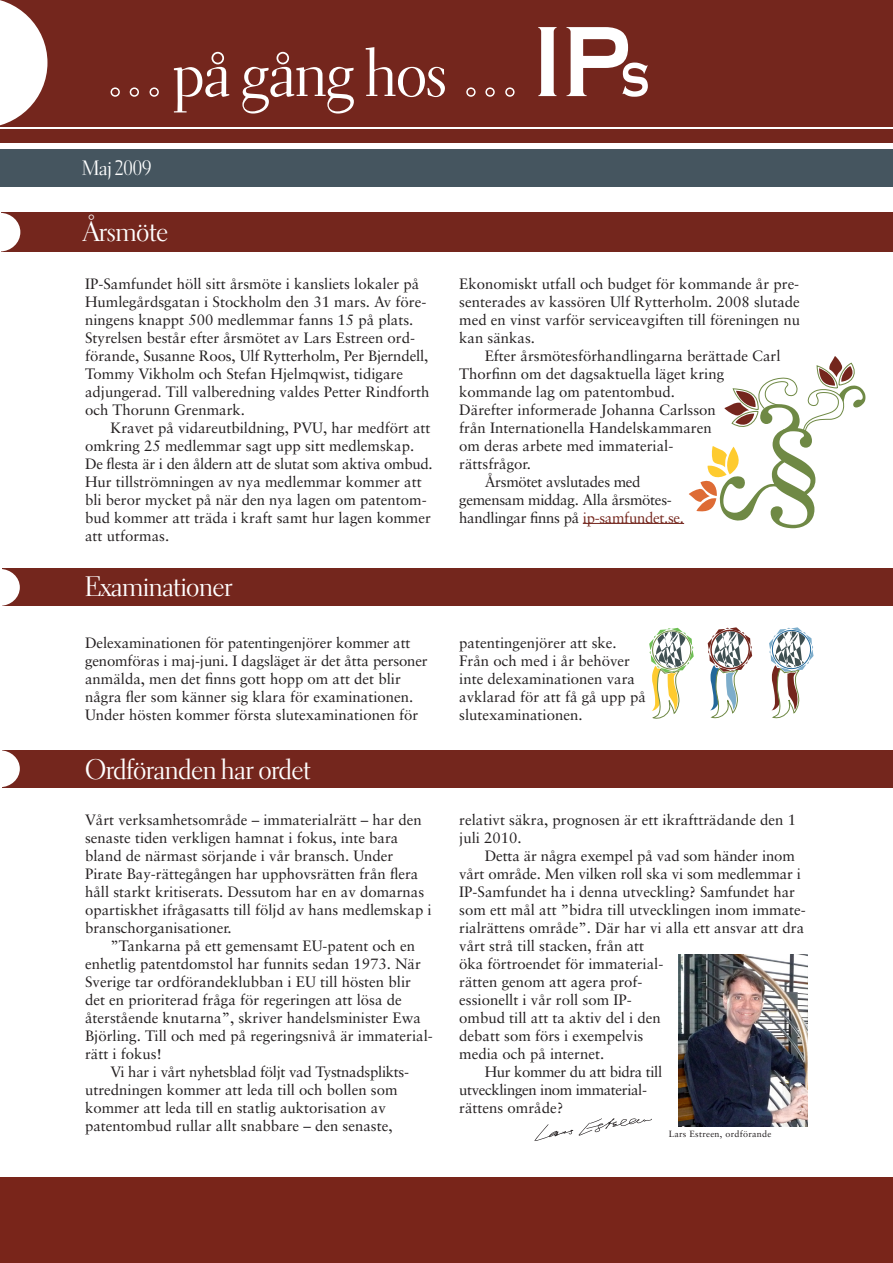
<style>
.page{position:relative;width:893px;height:1263px;background:#fff}
.page>*{position:absolute;margin:0;border:0;box-sizing:border-box;transform-origin:0 0}
.t1{font:67.5px "Electra LH Display";color:#fff}
.t2{font:28.5px "Electra LH Display";letter-spacing:.005em;color:#fff}
.t3{font:21px "Electra LH Display";color:#fff}
.Brödtext{font:15px/18px "Sabon";color:#231f20}
.Brödtext-2{font:15px/18px "Sabon";letter-spacing:-.02em;color:#231f20}
.Brödtext-3{font:15px/18px "Sabon";letter-spacing:-.025em;color:#231f20}
.Byline{font:9px "Sabon";letter-spacing:.03em;color:#231f20}
.s1{color:#74261d}
</style>
<div class="page">
<div style="left:0;top:149px;width:893px;height:37px;background:#45555f"></div>
<div style="left:0;top:0;width:893px;height:126px;background:#74261d"></div>
<div style="left:0;top:129px;width:893px;height:14px;background:#74261d"></div>
<svg style="left:0;top:0;width:47px;height:127px"></svg>
<div style="left:466px;top:87px;width:10px;height:10px;border:2px solid #fff;border-radius:50%"></div>
<div style="left:485px;top:87px;width:10px;height:10px;border:2px solid #fff;border-radius:50%"></div>
<div style="left:505px;top:87px;width:10px;height:10px;border:2px solid #fff;border-radius:50%"></div>
<svg style="left:538px;top:27px;width:19px;height:69px"></svg>
<svg style="left:566px;top:27px;width:82px;height:70px"></svg>
<div style="left:111px;top:87px;width:9px;height:10px;border:2px solid #fff;border-radius:50%"></div>
<div style="left:130px;top:87px;width:9px;height:10px;border:2px solid #fff;border-radius:50%"></div>
<div style="left:150px;top:87px;width:9px;height:10px;border:2px solid #fff;border-radius:50%"></div>
<div style="left:2px;top:750px;width:891px;height:37px;background:#74261d"></div>
<svg style="left:2px;top:750px;width:18px;height:37px"></svg>
<div style="left:0;top:1178px;width:893px;height:85px;background:#79251a"></div>
<svg style="left:579px;top:1118px;width:73px;height:18px"></svg>
<svg style="left:534px;top:1124px;width:39px;height:17px"></svg>
<div style="left:1px;top:213px;width:892px;height:39px;background:#74261d"></div>
<svg style="left:1px;top:213px;width:19px;height:38px"></svg>
<hr style="left:583px;top:523px;width:101px;height:1px;background:#74261d">
<div style="left:2px;top:569px;width:891px;height:37px;background:#74261d"></div>
<svg style="left:2px;top:569px;width:18px;height:37px"></svg>
<img style="left:678px;top:955px;width:130px;height:172px">
<svg style="left:689px;top:356px;width:177px;height:172px"></svg>
<svg style="left:708px;top:627px;width:44px;height:92px"></svg>
<svg style="left:769px;top:627px;width:44px;height:92px"></svg>
<svg style="left:649px;top:627px;width:45px;height:92px"></svg>
<p class="t1" style="left:174px;top:33px;width:274px">på gång hos</p>
<p class="t3" style="left:82px;top:155px;width:71px">Maj 2009</p>
<p class="t2" style="left:84px;top:214px;width:86px">Årsmöte</p>
<p class="Brödtext" style="left:85px;top:275px;width:343px">IP-Samfundet höll sitt årsmöte i kansliets lokaler på<br>Humlegårdsgatan i Stockholm den 31 mars. Av före&shy;ningens knappt 500 medlemmar fanns 15 på plats.</p>
<p class="Brödtext" style="left:85px;top:329px;width:346px">Styrelsen består efter årsmötet av Lars Estreen ord&shy;förande, Susanne Roos, Ulf Rytterholm, Per Bjerndell, Tommy Vikholm och Stefan Hjelmqwist, tidigare adjungerad. Till valberedning valdes Petter Rindforth och Thorunn Grenmark.</p>
<p class="Brödtext" style="left:85px;top:419px;width:349px;text-indent:26px">Kravet på vidareutbildning, PVU, har medfört att omkring 25 medlemmar sagt upp sitt medlemskap.<br>De flesta är i den åldern att de slutat som aktiva ombud.<br>Hur tillströmningen av nya medlemmar kommer att bli beror mycket på när den nya lagen om patentom&shy;bud kommer att träda i kraft samt hur lagen kommer att utformas.</p>
<p class="t2" style="left:85px;top:570px;width:149px">Examinationer</p>
<p class="Brödtext" style="left:85px;top:633px;width:344px">Delexaminationen för patentingenjörer kommer att genomföras i maj-juni. I dagsläget är det åtta personer anmälda, men det finns gott hopp om att det blir några fler som känner sig klara för examinationen.</p>
<p class="Brödtext" style="left:85px;top:705px;width:335px">Under hösten kommer första slutexaminationen för</p>
<p class="t2" style="left:85px;top:752px;width:227px">Ordföranden har ordet</p>
<p class="Brödtext" style="left:85px;top:810px;width:348px">Vårt verksamhetsområde – immaterialrätt – har den senaste tiden verkligen hamnat i fokus, inte bara bland de närmast sörjande i vår bransch. Under Pirate Bay-rättegången har upphovsrätten från flera håll starkt kritiserats. Dessutom har en av domarnas opartiskhet ifrågasatts till följd av hans medlemskap i branschorganisationer.</p>
<p class="Brödtext" style="left:85px;top:936px;width:349px;text-indent:26px">”Tankarna på ett gemensamt EU-patent och en enhetlig patentdomstol har funnits sedan 1973. När Sverige tar ordförandeklubban i EU till hösten blir det en prioriterad fråga för regeringen att lösa de återstående knutarna”, skriver handelsminister Ewa Björling. Till och med på regeringsnivå är immaterial&shy;rätt i fokus!</p>
<p class="Brödtext" style="left:85px;top:1062px;width:326px;text-indent:26px">Vi har i vårt nyhetsblad följt vad Tystnadsplikts&shy;utredningen kommer att leda till och bollen som kommer att leda till en statlig auktorisation av patentombud rullar allt snabbare – den senaste,</p>
<p class="Brödtext" style="left:459px;top:275px;width:342px;text-align:justify">Ekonomiskt utfall och budget för kommande år pre&shy;senterades av kassören Ulf Rytterholm. 2008 slutade med en vinst varför serviceavgiften till föreningen nu kan sänkas.</p>
<p class="Brödtext" style="left:459px;top:347px;width:323px;text-indent:26px">Efter årsmötesförhandlingarna berättade Carl Thorfinn om det dagsaktuella läget kring kommande lag om patentombud.<br>Därefter informerade Johanna Carlsson<br>från Internationella Handelskammaren<br>om deras arbete med immaterial-<br>rättsfrågor.</p>
<p class="Brödtext-2" style="left:459px;top:473px;width:226px;text-indent:26px">Årsmötet avslutades med gemensam middag. Alla årsmötes&shy;handlingar finns på <span class="s1">ip-samfundet.se.</span></p>
<p class="Brödtext" style="left:459px;top:633px;width:188px">patentingenjörer att ske.<br>Från och med i år behöver inte delexaminationen vara avklarad för att få gå upp på slutexaminationen.</p>
<p class="Brödtext" style="left:459px;top:810px;width:338px">relativt säkra, prognosen är ett ikraftträdande den 1 juli 2010.</p>
<p class="Brödtext" style="left:459px;top:846px;width:348px;text-indent:26px">Detta är några exempel på vad som händer inom vårt område. Men vilken roll ska vi som medlemmar i IP-Samfundet ha i denna utveckling? Samfundet har som ett mål att ”bidra till utvecklingen inom immate&shy;rialrättens område”. Där har vi alla ett ansvar att dra vårt strå till stacken, från att<br>öka förtroendet för immaterial-<br>rätten genom att agera prof-<br>essionellt i vår roll som IP-<br>ombud till att ta aktiv del i den<br>debatt som förs i exempelvis<br>media och på internet.</p>
<p class="Brödtext-3" style="left:459px;top:1062px;width:204px;text-indent:26px">Hur kommer du att bidra till utvecklingen inom immaterial&shy;rättens område?</p>
<p class="Byline" style="left:669px;top:1128px;width:104px">Lars Estreen, ordförande</p>
</div>
